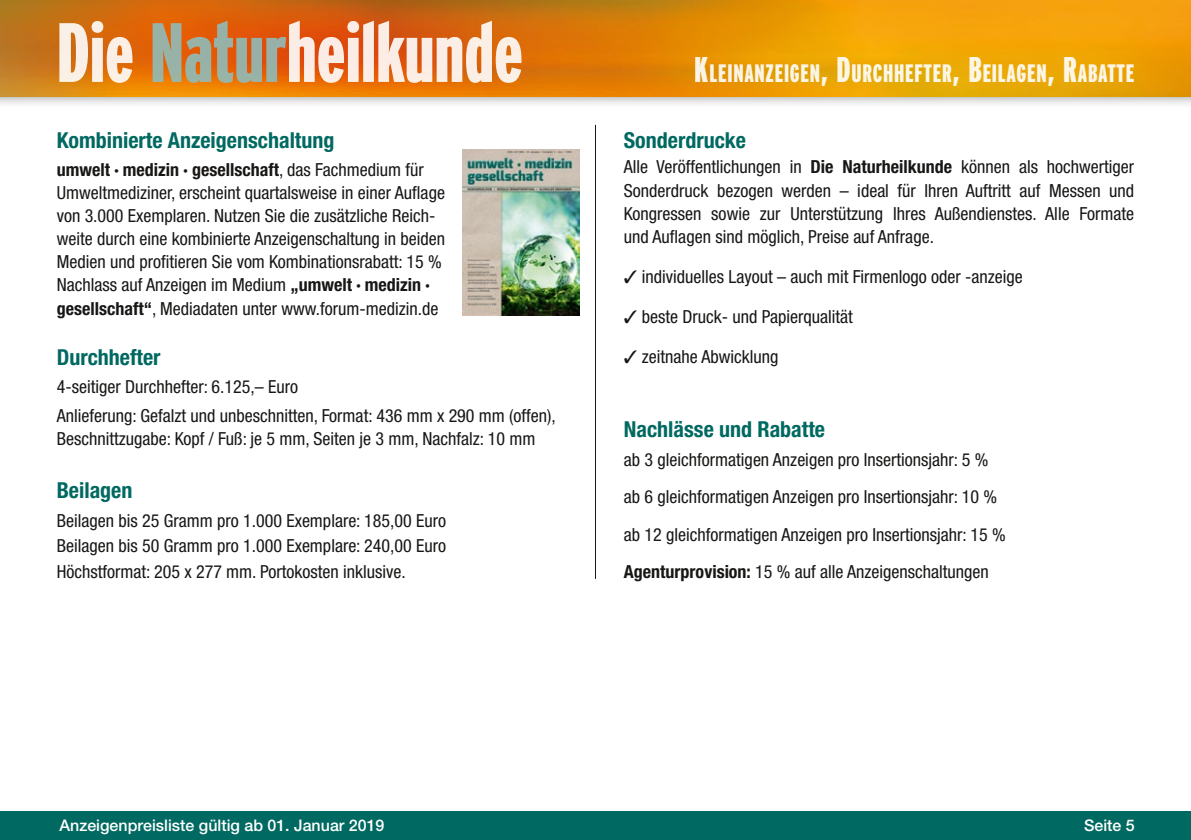
<style>
.page{position:relative;width:1191px;height:840px;background:#fff}
.page>*{position:absolute;margin:0;border:0;box-sizing:border-box;transform-origin:0 0}
.t1{font:900 extra-condensed 83.8px "Interstate";color:#fff}
.t2{font:900 extra-condensed 25.2px "Interstate";letter-spacing:.03em;color:#fff}
.t3{font:700 condensed 22px "Helvetica Neue";color:#006961}
.t4{font:condensed 18px/23px "Helvetica Neue";color:#181716}
.t5{font:500 16px "Helvetica Neue";color:#fff}
.s1{color:#90bcba}
.s2{font-weight:700}
.s3{font-size:36px}
</style>
<div class="page">
<div style="left:0;top:0;width:1191px;height:109px;background:#181716;opacity:.5"></div>
<img style="left:0;top:0;width:1191px;height:96px">
<div style="left:0;top:811px;width:1191px;height:28px;background:#006961"></div>
<hr style="left:595px;top:125px;width:1px;height:453px;background:#181716">
<img style="left:462px;top:149px;width:117px;height:166px">
<h1 class="t1" style="left:57px;top:6px;width:468px">Die <span class="s1">Natur</span>heilkunde</h1>
<p class="t3" style="left:57px;top:126px;width:279px">Kombinierte Anzeigenschaltung</p>
<p class="t4" style="left:57px;top:158px;width:390px"><span class="s2">umwelt · medizin · gesellschaft</span>, das Fachmedium für Umweltmediziner, erscheint quartalsweise in einer Auflage von 3.000 Exemplaren. Nutzen Sie die zusätzliche Reich&shy;weite durch eine kombinierte Anzeigenschaltung in beiden Medien und profitieren Sie vom Kombinationsrabatt: 15 % Nachlass auf Anzeigen im Medium <span class="s2">„umwelt · medizin · gesellschaft“</span>, Mediadaten unter www.forum-medizin.de</p>
<p class="t3" style="left:57px;top:343px;width:105px">Durchhefter</p>
<p class="t4" style="left:57px;top:372px;width:500px;line-height:28.6px">4-seitiger Durchhefter: 6.125,– Euro<br>Anlieferung: Gefalzt und unbeschnitten, Format: 436 mm x 290 mm (offen),</p>
<p class="t4" style="left:57px;top:427px;width:480px">Beschnittzugabe: Kopf / Fuß: je 5 mm, Seiten je 3 mm, Nachfalz: 10 mm</p>
<p class="t3" style="left:57px;top:476px;width:77px">Beilagen</p>
<p class="t4" style="left:57px;top:507px;width:391px;line-height:25.8px;text-align:justify">Beilagen bis 25 Gramm pro 1.000 Exemplare: 185,00 Euro Beilagen bis 50 Gramm pro 1.000 Exemplare: 240,00 Euro Höchstformat: 205 x 277 mm. Portokosten inklusive.</p>
<h2 class="t2" style="left:695px;top:59px;width:441px"><span class="s3">K</span>LEINANZEIGEN<span class="s3">, D</span>URCHHEFTER<span class="s3">, B</span>EILAGEN<span class="s3">, R</span>ABATTE</h2>
<p class="t3" style="left:624px;top:126px;width:124px">Sonderdrucke</p>
<p class="t4" style="left:624px;top:155px;width:512px;text-align:justify">Alle Veröffentlichungen in <span class="s2">Die Naturheilkunde</span> können als hochwertiger Sonderdruck bezogen werden – ideal für Ihren Auftritt auf Messen und Kongressen sowie zur Unterstützung Ihres Außendienstes. Alle Formate und Auflagen sind möglich, Preise auf Anfrage.</p>
<p class="t4" style="left:624px;top:264px;width:400px">✓ individuelles Layout – auch mit Firmenlogo oder -anzeige</p>
<p class="t4" style="left:624px;top:304px;width:230px">✓ beste Druck- und Papierqualität</p>
<p class="t4" style="left:624px;top:344px;width:156px">✓ zeitnahe Abwicklung</p>
<p class="t3" style="left:624px;top:416px;width:203px">Nachlässe und Rabatte</p>
<p class="t4" style="left:624px;top:441px;width:383px;line-height:37.2px">ab 3 gleichformatigen Anzeigen pro Insertionsjahr: 5 % ab 6 gleichformatigen Anzeigen pro Insertionsjahr: 10 % ab 12 gleichformatigen Anzeigen pro Insertionsjahr: 15 % <span class="s2">Agenturprovision:</span> 15 % auf alle Anzeigenschaltungen</p>
<p class="t5" style="left:60px;top:815px;width:326px">Anzeigenpreisliste gültig ab 01. Januar 2019</p>
<p class="t5" style="left:1084px;top:815px;width:52px">Seite 5</p>
</div>
